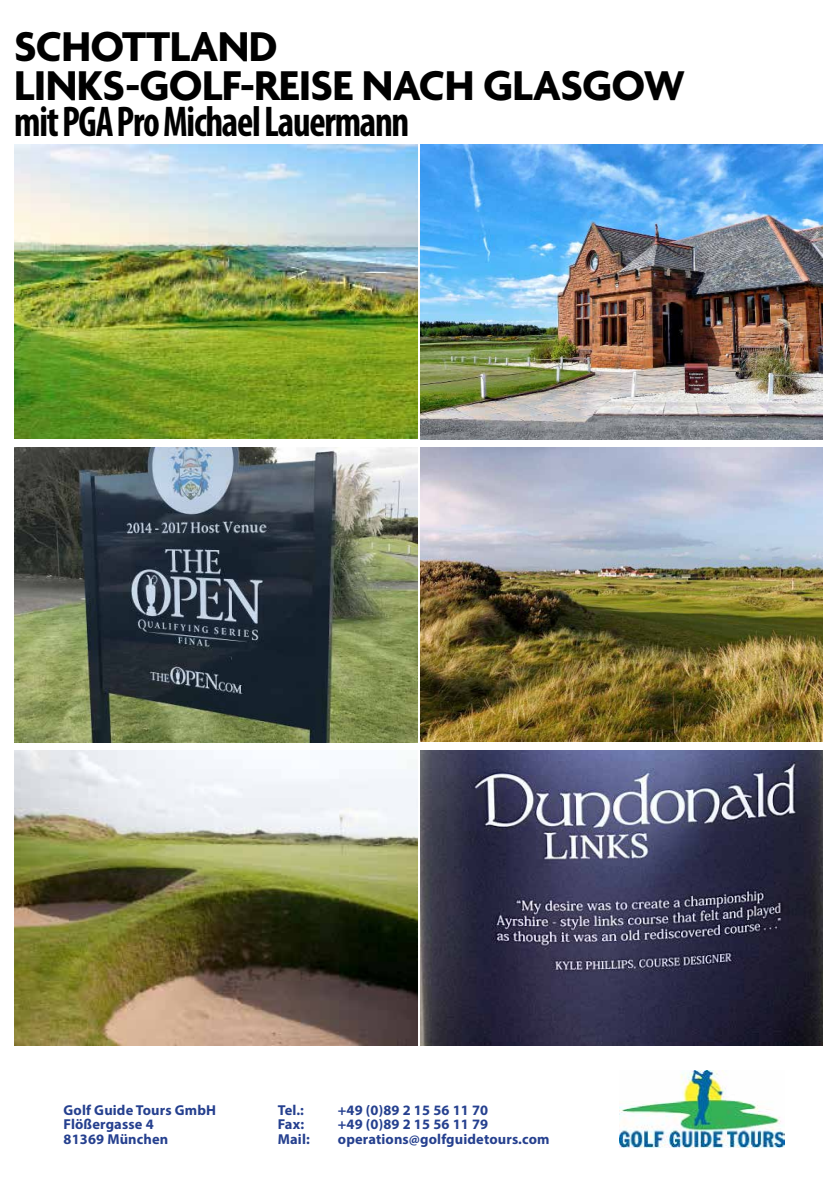
<style>
.page{position:relative;width:840px;height:1191px;background:#fff}
.page>*{position:absolute;margin:0;border:0;box-sizing:border-box;transform-origin:0 0}
.t1{font:700 45px/39.4px "Agenda";letter-spacing:-.015em;color:#000}
.t2{font:700 condensed 43.2px "Myriad Pro";letter-spacing:-.03em;color:#000;scale:.9 1}
.t3{font:700 14.4px "Myriad Pro";letter-spacing:.01em;color:#25408f}
</style>
<div class="page">
<img style="left:619px;top:1071px;width:165px;height:76px">
<img style="left:14px;top:145px;width:403px;height:294px">
<img style="left:420px;top:145px;width:402px;height:294px">
<img style="left:14px;top:447px;width:403px;height:295px">
<img style="left:420px;top:447px;width:402px;height:295px">
<img style="left:14px;top:750px;width:403px;height:295px">
<img style="left:420px;top:750px;width:402px;height:295px">
<h1 class="t1" style="left:14px;top:29px;width:672px">SCHOTTLAND<br>LINKS-GOLF-REISE NACH GLASGOW</h1>
<h2 class="t2" style="left:14px;top:95px;width:440px">mit PGA Pro Michael Lauermann</h2>
<p class="t3" style="left:63px;top:1100px;width:154px">Golf Guide Tours GmbH</p>
<p class="t3" style="left:277px;top:1100px;width:28px">Tel.:</p>
<p class="t3" style="left:337px;top:1100px;width:152px">+49 (0)89 2 15 56 11 70</p>
<p class="t3" style="left:63px;top:1115px;width:92px">Flößergasse 4</p>
<p class="t3" style="left:277px;top:1115px;width:28px">Fax:</p>
<p class="t3" style="left:337px;top:1115px;width:152px">+49 (0)89 2 15 56 11 79</p>
<p class="t3" style="left:63px;top:1129px;width:106px">81369 München</p>
<p class="t3" style="left:277px;top:1129px;width:34px">Mail:</p>
<p class="t3" style="left:337px;top:1129px;width:213px">operations@golfguidetours.com</p>
</div>
